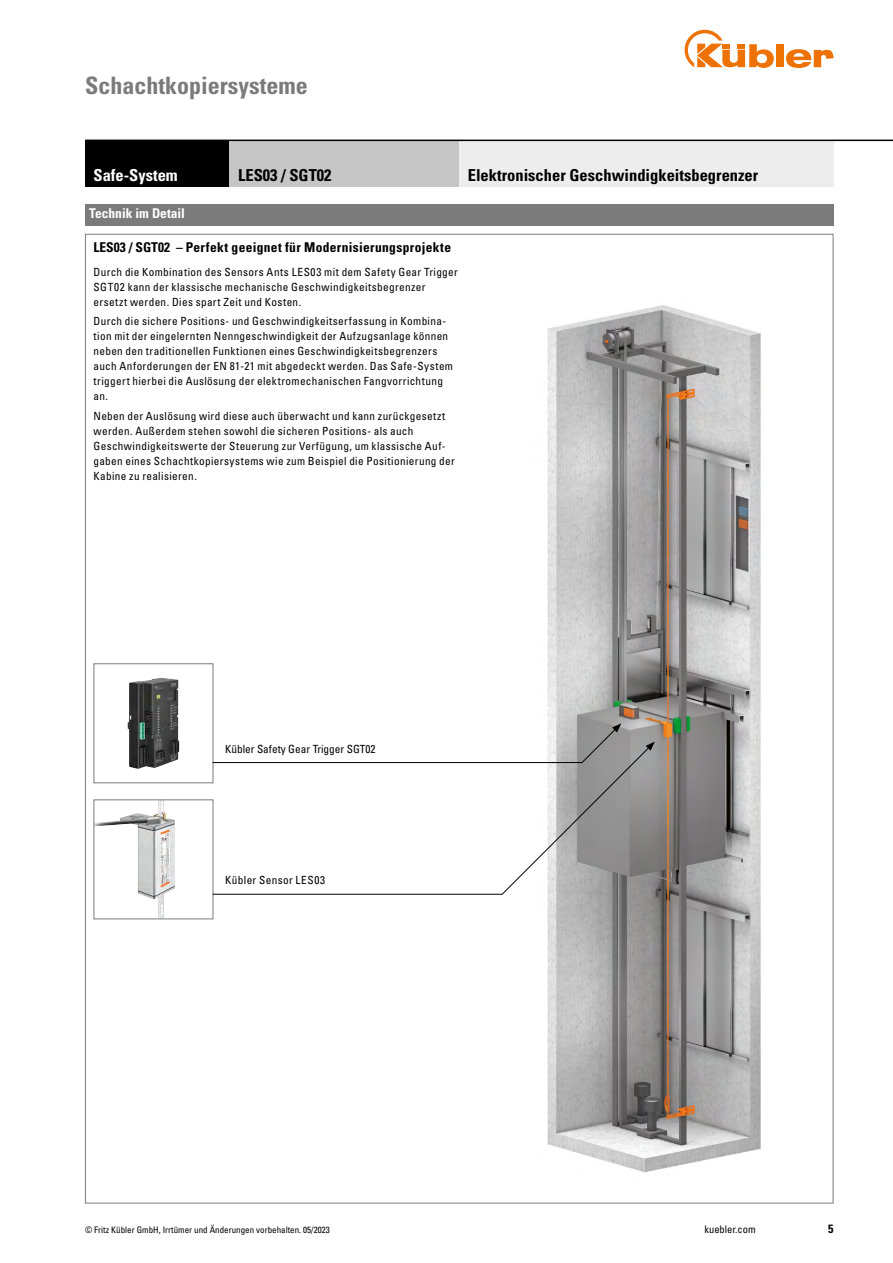
<style>
.page{position:relative;width:893px;height:1263px;background:#fff}
.page>*{position:absolute;margin:0;border:0;box-sizing:border-box;transform-origin:0 0}
.Kapitel{font:700 condensed 24px "Univers LT Std";color:#7c7b7b}
.t1{font:700 condensed 16.5px "Univers LT Std";color:#000}
.t2{font:700 condensed 16.5px "Univers LT Std";color:#fff}
.Bestellschlüssel{font:700 condensed 13.5px "Univers LT Std";letter-spacing:.025em;color:#000}
.Bestellschlüssel-2{font:700 condensed 13.5px "Univers LT Std";color:#fff}
.t3{font:700 condensed 12px "Univers LT Std";color:#000}
.Image_Fließtext{font:condensed 11.25px/15px "Univers LT Std";letter-spacing:.03em;color:#000}
.Bestellschlüssel-3{font:condensed 11.25px "Univers LT Std";color:#000}
.t4{font:condensed 10.5px "Univers LT Std";color:#000}
.t5{font:condensed 9px "Univers LT Std";color:#000}
</style>
<div class="page">
<div style="left:776px;top:44px;width:8px;height:23px;background:#ee7203"></div>
<svg style="left:786px;top:49px;width:47px;height:19px"></svg>
<svg style="left:685px;top:30px;width:89px;height:38px"></svg>
<img style="left:547px;top:305px;width:214px;height:868px">
<img style="left:128px;top:678px;width:51px;height:91px">
<div style="left:94px;top:663px;width:119px;height:120px;border:1px solid #7c7b7b"></div>
<img style="left:96px;top:801px;width:79px;height:116px">
<div style="left:94px;top:799px;width:119px;height:120px;border:1px solid #7c7b7b"></div>
<svg style="left:212px;top:723px;width:409px;height:22px"></svg>
<svg style="left:212px;top:745px;width:439px;height:150px"></svg>
<svg style="left:646px;top:741px;width:9px;height:10px"></svg>
<div style="left:459px;top:140px;width:374px;height:47px;background:#ededed"></div>
<div style="left:85px;top:140px;width:145px;height:47px;background:#000"></div>
<div style="left:230px;top:140px;width:229px;height:47px;background:#c6c6c6"></div>
<div style="left:85px;top:204px;width:748px;height:21px;background:#7c7b7b"></div>
<hr style="left:85px;top:140px;width:808px;height:1px;background:#000">
<p class="Kapitel" style="left:85px;top:71px;width:224px">Schachtkopiersysteme</p>
<p class="t2" style="left:94px;top:165px;width:86px">Safe-System</p>
<p class="t1" style="left:238px;top:165px;width:95px">LES03 / SGT02</p>
<p class="t1" style="left:468px;top:165px;width:292px">Elektronischer Geschwindigkeitsbegrenzer</p>
<p class="Bestellschlüssel-2" style="left:89px;top:205px;width:97px">Technik im Detail</p>
<p class="Bestellschlüssel" style="left:94px;top:239px;width:359px">LES03 / SGT02 – Perfekt geeignet für Modernisierungsprojekte</p>
<p class="Image_Fließtext" style="left:94px;top:264px;width:366px">Durch die Kombination des Sensors Ants LES03 mit dem Safety Gear Trigger<br>SGT02 kann der klassische mechanische Geschwindigkeitsbegrenzer ersetzt werden. Dies spart Zeit und Kosten.</p>
<p class="Image_Fließtext" style="left:94px;top:314px;width:361px">Durch die sichere Positions- und Geschwindigkeitserfassung in Kombina&shy;tion mit der eingelernten Nenngeschwindigkeit der Aufzugsanlage können neben den traditionellen Funktionen eines Geschwindigkeitsbegrenzers auch Anforderungen der EN 81-21 mit abgedeckt werden. Das Safe-System triggert hierbei die Auslösung der elektromechanischen Fangvorrichtung an.</p>
<p class="Image_Fließtext" style="left:94px;top:408px;width:363px">Neben der Auslösung wird diese auch überwacht und kann zurückgesetzt werden. Außerdem stehen sowohl die sicheren Positions- als auch Geschwindigkeitswerte der Steuerung zur Verfügung, um klassische Auf&shy;gaben eines Schachtkopiersystems wie zum Beispiel die Positionierung der Kabine zu realisieren.</p>
<p class="Bestellschlüssel-3" style="left:225px;top:741px;width:152px">Kübler Safety Gear Trigger SGT02</p>
<p class="Image_Fließtext" style="left:225px;top:872px;width:102px">Kübler Sensor LES03</p>
<p class="t5" style="left:85px;top:1224px;width:246px">© Fritz Kübler GmbH, Irrtümer und Änderungen vorbehalten. 05/2023</p>
<p class="t4" style="left:704px;top:1223px;width:53px">kuebler.com</p>
<p class="t3" style="left:828px;top:1221px;width:7px">5</p>
</div>
